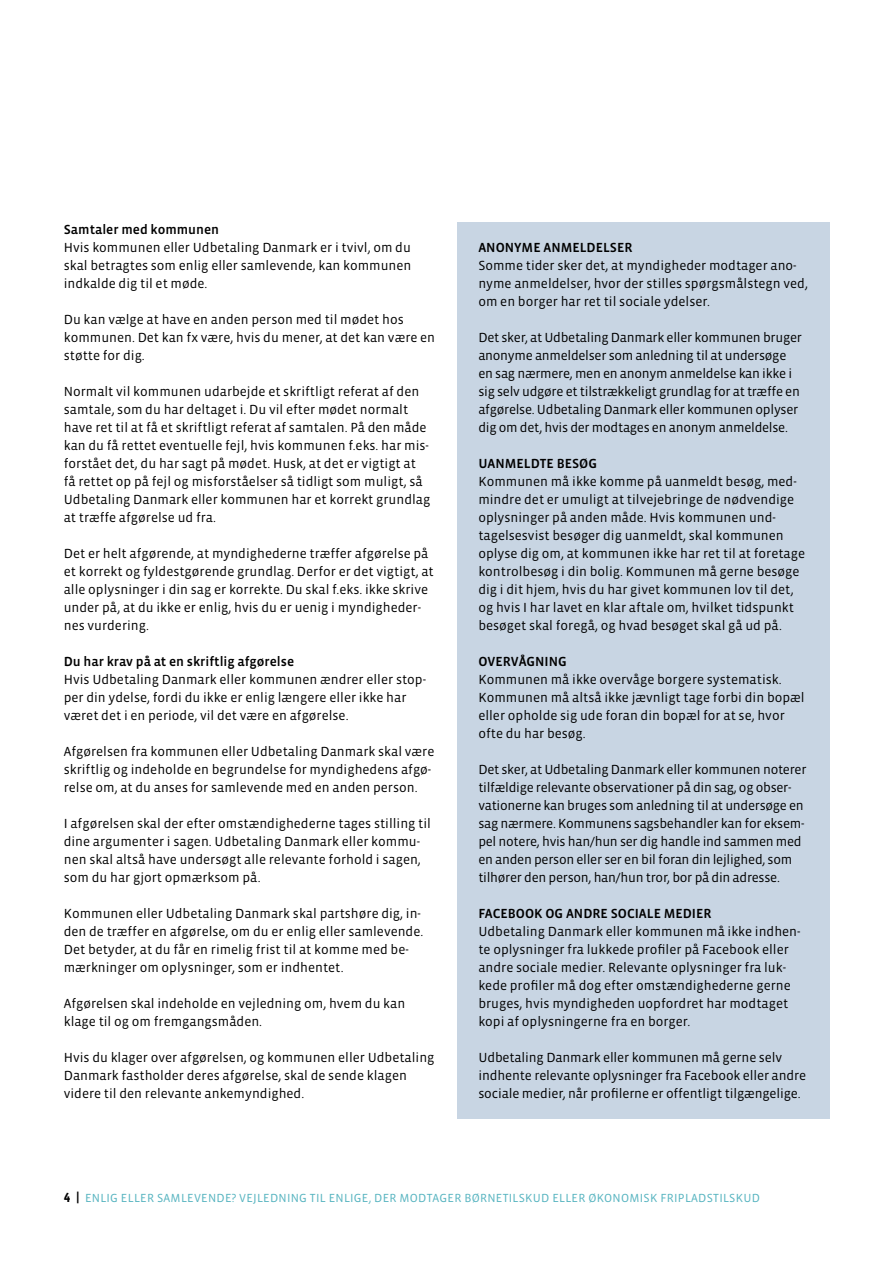
<style>
.page{position:relative;width:893px;height:1263px;background:#fff}
.page>*{position:absolute;margin:0;border:0;box-sizing:border-box;transform-origin:0 0}
.t1{font:13.5px/18px "Vista Sans OT";color:#000}
.t2{font:13.5px/18px "Vista Sans OT";letter-spacing:-.02em;color:#000}
.t3{font:500 13.5px "Vista Sans OT";color:#000}
.t4{font:12px "Vista Sans OT";letter-spacing:.02em;color:#57b4c0}
.s1{font-weight:700;font-size:13.5px;color:#000}
</style>
<div class="page">
<div style="left:457px;top:222px;width:372px;height:896px;background:#c8d5e3"></div>
<p class="t3" style="left:64px;top:223px;width:157px">Samtaler med kommunen</p>
<p class="t1" style="left:64px;top:239px;width:349px;text-align:justify">Hvis kommunen eller Udbetaling Danmark er i tvivl, om du skal betragtes som enlig eller samlevende, kan kommunen indkalde dig til et møde.</p>
<p class="t1" style="left:64px;top:311px;width:373px">Du kan vælge at have en anden person med til mødet hos kommunen. Det kan fx være, hvis du mener, at det kan være en støtte for dig.</p>
<p class="t1" style="left:64px;top:383px;width:368px">Normalt vil kommunen udarbejde et skriftligt referat af den samtale, som du har deltaget i. Du vil efter mødet normalt have ret til at få et skriftligt referat af samtalen. På den måde kan du få rettet eventuelle fejl, hvis kommunen f.eks. har mis&shy;forstået det, du har sagt på mødet. Husk, at det er vigtigt at få rettet op på fejl og misforståelser så tidligt som muligt, så Udbetaling Danmark eller kommunen har et korrekt grundlag at træffe afgørelse ud fra.</p>
<p class="t1" style="left:64px;top:545px;width:372px">Det er helt afgørende, at myndighederne træffer afgørelse på et korrekt og fyldestgørende grundlag. Derfor er det vigtigt, at alle oplysninger i din sag er korrekte. Du skal f.eks. ikke skrive under på, at du ikke er enlig, hvis du er uenig i myndigheder&shy;nes vurdering.</p>
<p class="t3" style="left:64px;top:655px;width:232px">Du har krav på at en skriftlig afgørelse</p>
<p class="t1" style="left:64px;top:671px;width:364px">Hvis Udbetaling Danmark eller kommunen ændrer eller stop&shy;per din ydelse, fordi du ikke er enlig længere eller ikke har været det i en periode, vil det være en afgørelse.</p>
<p class="t1" style="left:64px;top:743px;width:372px">Afgørelsen fra kommunen eller Udbetaling Danmark skal være skriftlig og indeholde en begrundelse for myndighedens afgø&shy;relse om, at du anses for samlevende med en anden person.</p>
<p class="t1" style="left:64px;top:815px;width:369px">I afgørelsen skal der efter omstændighederne tages stilling til dine argumenter i sagen. Udbetaling Danmark eller kommu&shy;nen skal altså have undersøgt alle relevante forhold i sagen, som du har gjort opmærksom på.</p>
<p class="t1" style="left:64px;top:905px;width:361px">Kommunen eller Udbetaling Danmark skal partshøre dig, in&shy;den de træffer en afgørelse, om du er enlig eller samlevende.<br>Det betyder, at du får en rimelig frist til at komme med be&shy;mærkninger om oplysninger, som er indhentet.</p>
<p class="t1" style="left:64px;top:995px;width:343px">Afgørelsen skal indeholde en vejledning om, hvem du kan klage til og om fremgangsmåden.</p>
<p class="t1" style="left:64px;top:1049px;width:372px">Hvis du klager over afgørelsen, og kommunen eller Udbetaling<br>Danmark fastholder deres afgørelse, skal de sende klagen videre til den relevante ankemyndighed.</p>
<p class="t3" style="left:478px;top:241px;width:156px">ANONYME ANMELDELSER</p>
<p class="t1" style="left:478px;top:257px;width:331px">Somme tider sker det, at myndigheder modtager ano&shy;nyme anmeldelser, hvor der stilles spørgsmålstegn ved, om en borger har ret til sociale ydelser.</p>
<p class="t2" style="left:478px;top:329px;width:325px">Det sker, at Udbetaling Danmark eller kommunen bruger anonyme anmeldelser som anledning til at undersøge en sag nærmere, men en anonym anmeldelse kan ikke i sig selv udgøre et tilstrækkeligt grundlag for at træffe en afgørelse. Udbetaling Danmark eller kommunen oplyser dig om det, hvis der modtages en anonym anmeldelse.</p>
<p class="t3" style="left:478px;top:457px;width:120px">UANMELDTE BESØG</p>
<p class="t1" style="left:478px;top:473px;width:328px">Kommunen må ikke komme på uanmeldt besøg, med&shy;mindre det er umuligt at tilvejebringe de nødvendige oplysninger på anden måde. Hvis kommunen und&shy;tagelsesvist besøger dig uanmeldt, skal kommunen oplyse dig om, at kommunen ikke har ret til at foretage kontrolbesøg i din bolig. Kommunen må gerne besøge dig i dit hjem, hvis du har givet kommunen lov til det, og hvis I har lavet en klar aftale om, hvilket tidspunkt besøget skal foregå, og hvad besøget skal gå ud på.</p>
<p class="t3" style="left:478px;top:655px;width:90px">OVERVÅGNING</p>
<p class="t1" style="left:478px;top:671px;width:328px">Kommunen må ikke overvåge borgere systematisk.<br>Kommunen må altså ikke jævnligt tage forbi din bopæl eller opholde sig ude foran din bopæl for at se, hvor ofte du har besøg.</p>
<p class="t2" style="left:478px;top:761px;width:330px">Det sker, at Udbetaling Danmark eller kommunen noterer tilfældige relevante observationer på din sag, og obser&shy;vationerne kan bruges som anledning til at undersøge en sag nærmere. Kommunens sagsbehandler kan for eksem&shy;pel notere, hvis han/hun ser dig handle ind sammen med en anden person eller ser en bil foran din lejlighed, som tilhører den person, han/hun tror, bor på din adresse.</p>
<p class="t3" style="left:478px;top:907px;width:235px">FACEBOOK OG ANDRE SOCIALE MEDIER</p>
<p class="t1" style="left:478px;top:923px;width:324px">Udbetaling Danmark eller kommunen må ikke indhen&shy;te oplysninger fra lukkede profiler på Facebook eller andre sociale medier. Relevante oplysninger fra luk&shy;kede profiler må dog efter omstændighederne gerne bruges, hvis myndigheden uopfordret har modtaget kopi af oplysningerne fra en borger.</p>
<p class="t1" style="left:478px;top:1049px;width:329px">Udbetaling Danmark eller kommunen må gerne selv indhente relevante oplysninger fra Facebook eller andre sociale medier, når profilerne er offentligt tilgængelige.</p>
<p class="t4" style="left:64px;top:1192px;width:698px"><span class="s1">4 |</span> ENLIG ELLER SAMLEVENDE? VEJLEDNING TIL ENLIGE, DER MODTAGER BØRNETILSKUD ELLER ØKONOMISK FRIPLADSTILSKUD</p>
</div>
